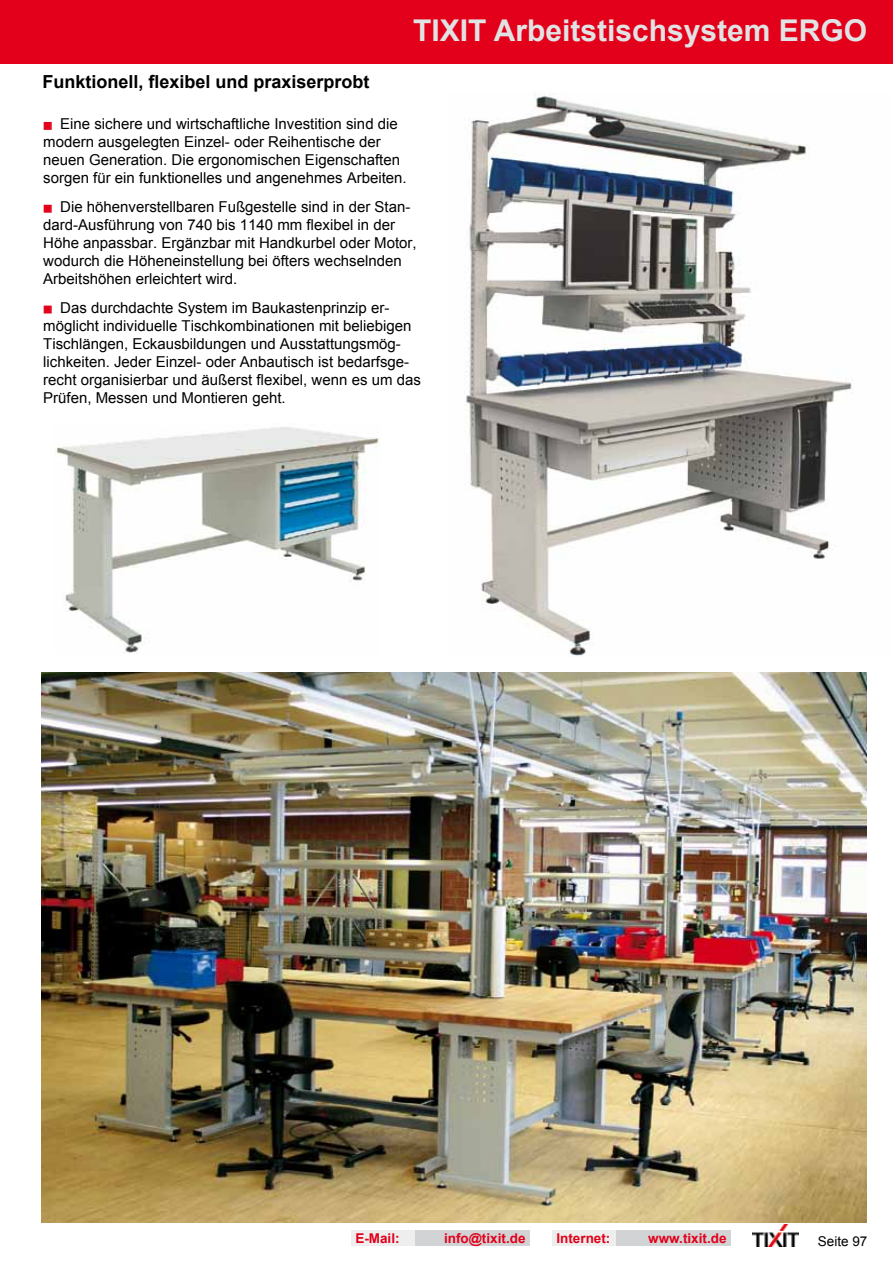
<style>
.page{position:relative;width:893px;height:1263px;background:#fff}
.page>*{position:absolute;margin:0;border:0;box-sizing:border-box;transform-origin:0 0}
.t1{font:700 30px "Arial";color:#e1e2e3}
.t2{font:700 18px "Arial";color:#000}
.t3{font:15px/18px "Arial";color:#000}
.t4{font:700 13.5px "Arial";color:#e2001a}
.t5{font:13.5px "Arial";color:#000}
.s1{color:#e2001a}
</style>
<div class="page">
<div style="left:415px;top:1230px;width:115px;height:16px;background:#d2d3d5"></div>
<div style="left:351px;top:1230px;width:64px;height:16px;background:#eee"></div>
<div style="left:616px;top:1230px;width:115px;height:16px;background:#d2d3d5"></div>
<div style="left:552px;top:1230px;width:64px;height:16px;background:#eee"></div>
<img style="left:753px;top:1224px;width:45px;height:22px">
<div style="left:0;top:0;width:893px;height:63px;background:#e2001a"></div>
<img style="left:55px;top:427px;width:324px;height:227px">
<img style="left:41px;top:672px;width:825px;height:550px">
<img style="left:465px;top:93px;width:387px;height:563px">
<div style="left:44px;top:122px;width:7px;height:7px;border:1px solid #e2001a"></div>
<p class="t2" style="left:42px;top:70px;width:329px">Funktionell, flexibel und praxiserprobt</p>
<h1 class="t1" style="left:413px;top:11px;width:455px">TIXIT Arbeitstischsystem ERGO</h1>
<p class="t3" style="left:43px;top:115px;width:365px"><span class="s1">■</span> Eine sichere und wirtschaftliche Investition sind die modern ausgelegten Einzel- oder Reihentische der neuen Generation. Die ergonomischen Eigenschaften sorgen für ein funktionelles und angenehmes Arbeiten.</p>
<p class="t3" style="left:43px;top:198px;width:375px"><span class="s1">■</span> Die höhenverstellbaren Fußgestelle sind in der Stan&shy;dard-Ausführung von 740 bis 1140 mm flexibel in der Höhe anpassbar. Ergänzbar mit Handkurbel oder Motor, wodurch die Höheneinstellung bei öfters wechselnden Arbeitshöhen erleichtert wird.</p>
<p class="t3" style="left:43px;top:299px;width:379px"><span class="s1">■</span> Das durchdachte System im Baukastenprinzip er&shy;möglicht individuelle Tischkombinationen mit beliebigen Tischlängen, Eckausbildungen und Ausstattungsmög&shy;lichkeiten. Jeder Einzel- oder Anbautisch ist bedarfsge&shy;recht organisierbar und äußerst flexibel, wenn es um das Prüfen, Messen und Montieren geht.</p>
<p class="t4" style="left:355px;top:1229px;width:46px">E-Mail:</p>
<p class="t4" style="left:444px;top:1229px;width:83px">info@tixit.de</p>
<p class="t4" style="left:556px;top:1229px;width:55px">Internet:</p>
<p class="t4" style="left:648px;top:1229px;width:80px">www.tixit.de</p>
<p class="t5" style="left:818px;top:1232px;width:51px">Seite 97</p>
</div>
